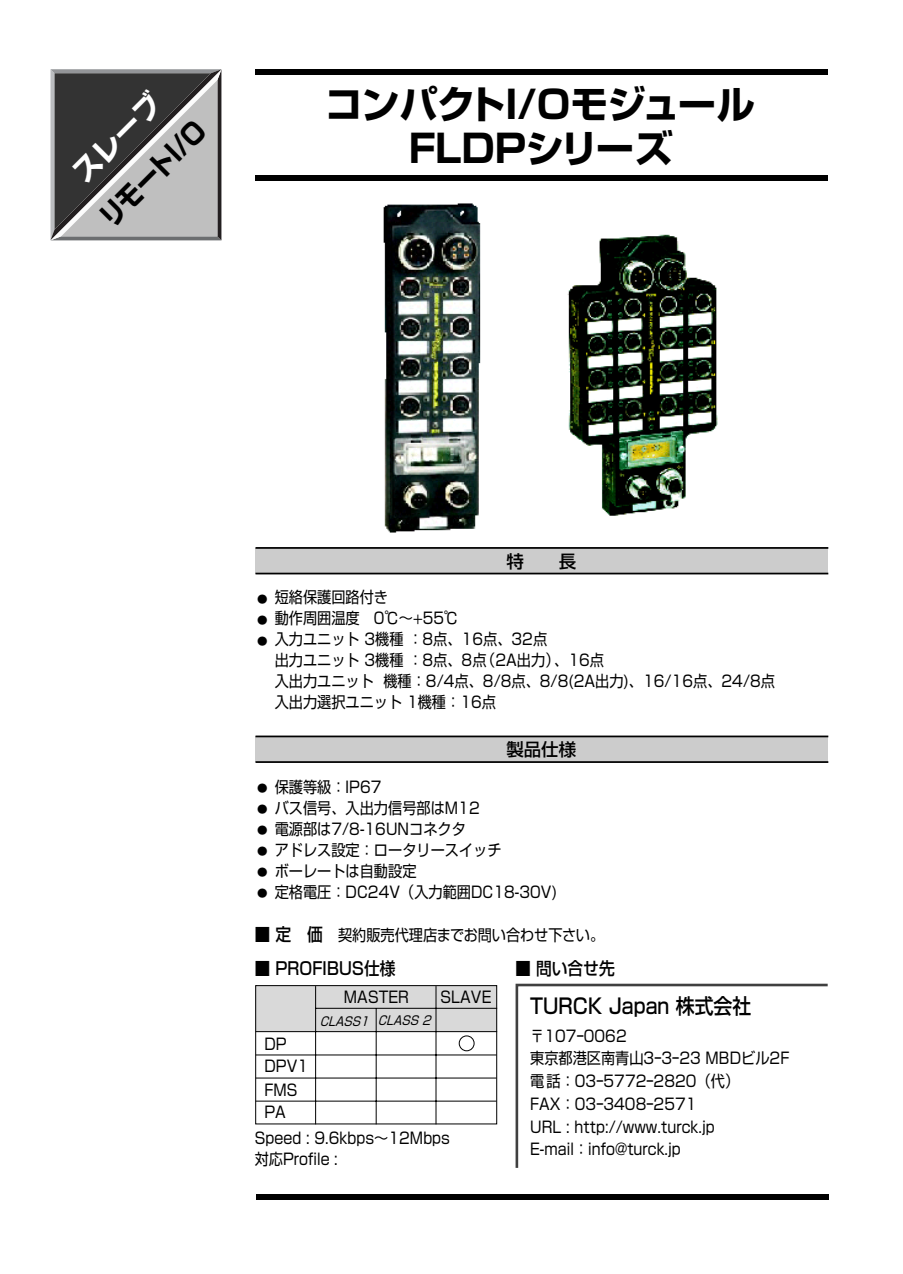
<style>
.page{position:relative;width:903px;height:1274px;background:#fff}
.page>*{position:absolute;margin:0;border:0;box-sizing:border-box;transform-origin:0 0}
.t1{font:700 38.5px/43.8px "Shin Go";letter-spacing:-.02em;color:#000;text-align:center}
.t2{font:700 28px "Shin Go";color:#000;scale:.9 1}
.t3{font:700 28px "Shin Go";color:#fff}
.t4{font:500 21px "Shin Go";color:#000;scale:.9 1}
.t5{font:500 17.5px "Shin Go";color:#000;scale:.9 1}
.t6{font:500 17.5px "Shin Go";color:#000}
.t7{font:15.75px/21px "Shin Go";color:#000;scale:.9 1}
.t8{font:italic 12.25px "Shin Go";color:#000;scale:.9 1}
.t9{font:10.5px/21px "Shin Go";color:#000;text-align:justify}
</style>
<div class="page">
<div style="left:256px;top:548px;width:572px;height:25px;background:#ccc"></div>
<hr style="left:256px;top:573px;width:572px;height:1px;background:#000">
<hr style="left:256px;top:547px;width:572px;height:2px;background:#000">
<div style="left:256px;top:736px;width:572px;height:26px;background:#ccc"></div>
<hr style="left:256px;top:761px;width:572px;height:2px;background:#000">
<hr style="left:256px;top:736px;width:572px;height:1px;background:#000">
<svg style="left:50px;top:69px;width:171px;height:171px;background:#7c7c7c"></svg>
<div style="left:256px;top:1194px;width:573px;height:6px;background:#000"></div>
<div style="left:459px;top:1035px;width:16px;height:16px;border:1px solid #000;border-radius:50%"></div>
<div style="left:256px;top:986px;width:241px;height:46px;background:#d9d9d9"></div>
<div style="left:255px;top:985px;width:242px;height:139px;border:1px solid #000"></div>
<hr style="left:256px;top:1031px;width:241px;height:1px;background:#000">
<hr style="left:315px;top:986px;width:1px;height:138px;background:#000">
<hr style="left:376px;top:1009px;width:1px;height:115px;background:#000">
<hr style="left:436px;top:986px;width:1px;height:138px;background:#000">
<hr style="left:316px;top:1008px;width:181px;height:1px;background:#000">
<hr style="left:256px;top:1055px;width:241px;height:1px;background:#000">
<hr style="left:256px;top:1078px;width:241px;height:1px;background:#000">
<hr style="left:256px;top:1101px;width:241px;height:1px;background:#000">
<svg style="left:515px;top:983px;width:313px;height:185px"></svg>
<div style="left:256px;top:69px;width:572px;height:6px;background:#000"></div>
<div style="left:255px;top:175px;width:573px;height:6px;background:#000"></div>
<img style="left:383px;top:203px;width:98px;height:330px">
<img style="left:567px;top:234px;width:151px;height:282px">
<h2 class="t3" style="left:70px;top:169px;width:113px;rotate:-45deg">スレーブ</h2>
<h2 class="t2" style="left:97px;top:215px;width:153px;rotate:-45deg">リモートI/O</h2>
<h1 class="t1" style="left:325px;top:88px;width:432px">コンパクトI/Oモジュール<br>FLDPシリーズ</h1>
<p class="t6" style="left:506px;top:554px;width:71px">特　　長</p>
<p class="t7" style="left:275px;top:588px;width:557px">短絡保護回路付き<br>動作周囲温度　0℃～+55℃<br>入力ユニット 3機種 ：8点、16点、32点<br>出力ユニット 3機種 ：8点、8点（2A出力）、16点<br>入出力ユニット 機種：8/4点、8/8点、8/8(2A出力)、16/16点、24/8点入出力選択ユニット 1機種：16点</p>
<p class="t9" style="left:257px;top:589px;width:12px">● ● ●</p>
<p class="t6" style="left:506px;top:743px;width:71px">製品仕様</p>
<p class="t7" style="left:275px;top:778px;width:315px">保護等級：IP67<br>バス信号、入出力信号部はM12<br>電源部は7/8-16UNコネクタ<br>アドレス設定：ロータリースイッチ<br>ボーレートは自動設定　<br>定格電圧：DC24V（入力範囲DC18-30V)</p>
<p class="t9" style="left:257px;top:779px;width:12px">● ● ● ● ● ●</p>
<p class="t5" style="left:255px;top:928px;width:77px">■ 定　価</p>
<p class="t7" style="left:338px;top:926px;width:297px">契約販売代理店までお問い合わせ下さい。</p>
<p class="t5" style="left:255px;top:962px;width:158px">■ PROFIBUS仕様</p>
<p class="t7" style="left:344px;top:988px;width:74px">MASTER</p>
<p class="t7" style="left:440px;top:989px;width:58px">SLAVE</p>
<p class="t8" style="left:320px;top:1016px;width:128px">CLASS1 CLASS 2</p>
<p class="t7" style="left:264px;top:1034px;width:50px;line-height:22.9px">DP<br>DPV1<br>FMS<br>PA</p>
<p class="t7" style="left:255px;top:1129px;width:219px">Speed : 9.6kbps～12Mbps対応Profile :</p>
<p class="t5" style="left:515px;top:961px;width:112px">■ 問い合せ先</p>
<h3 class="t4" style="left:530px;top:998px;width:247px">TURCK Japan 株式会社</h3>
<p class="t7" style="left:530px;top:1026px;width:289px;line-height:22.8px">〒107ｰ0062<br>東京都港区南青山3ｰ3ｰ23 MBDビル2F電話：03ｰ5772ｰ2820（代）<br>FAX：03ｰ3408ｰ2571<br>URL : http://www.turck.jp<br>E-mail：info@turck.jp</p>
</div>
